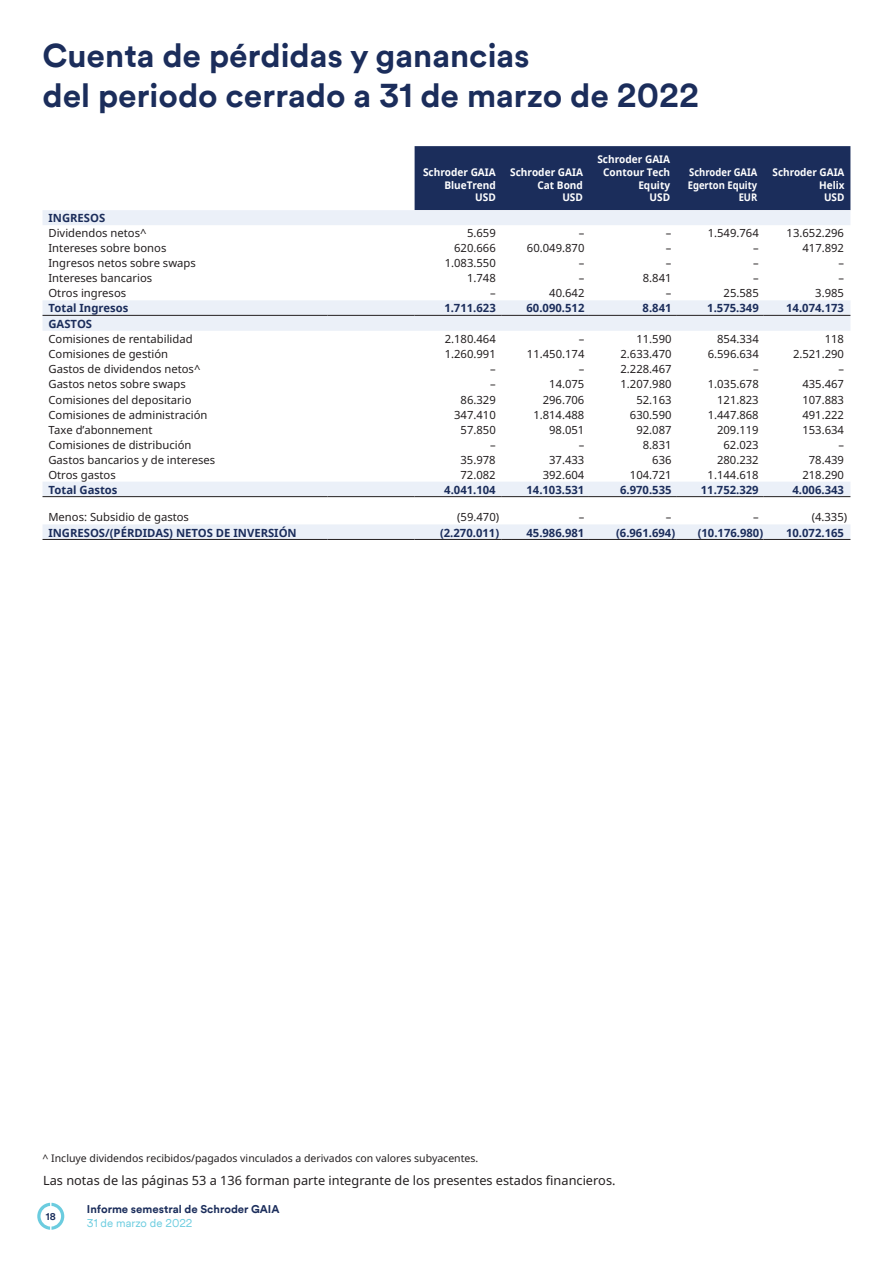
<style>
.page{position:relative;width:893px;height:1263px;background:#fff}
.page>*{position:absolute;margin:0;border:0;box-sizing:border-box;transform-origin:0 0}
.t1{font:700 33px/39.6px "Schroders Circular TT";color:#1b2d5b}
.t2{font:12.75px "Noto Sans";color:#231f20}
.t3{font:11.25px "Noto Sans";color:#231f20}
.t4{font:700 11.25px "Noto Sans";color:#1b2d5b}
.t5{font:700 11.25px "Schroders Circular TT";color:#1b2d5b}
.t6{font:11.25px "Schroders Circular TT";color:#6bccdf}
.t7{font:700 10.5px/12.6px "Noto Sans";color:#fff;text-align:right;scale:.96 1}
.t8{font:10.5px "Noto Sans";color:#231f20}
.t9{font:700 10.5px/12.6px "Noto Sans";color:#fff;text-align:right;scale:.9 1}
.t10{font:700 10.5px/12.6px "Noto Sans";color:#fff;text-align:right;scale:.95 1}
.t11{font:700 9.75px "Schroders Circular TT";color:#1b2d5b}
</style>
<div class="page">
<svg style="left:37px;top:1203px;width:27px;height:26px"></svg>
<div style="left:415px;top:146px;width:435px;height:64px;background:#1b2d5b"></div>
<svg style="left:43px;top:210px;width:807px;height:329px"></svg>
<hr style="left:43px;top:315px;width:284px;height:1px;background:#231f20">
<hr style="left:327px;top:315px;width:88px;height:1px;background:#231f20">
<hr style="left:415px;top:315px;width:87px;height:1px;background:#231f20">
<hr style="left:502px;top:315px;width:87px;height:1px;background:#231f20">
<hr style="left:589px;top:315px;width:87px;height:1px;background:#231f20">
<hr style="left:676px;top:315px;width:87px;height:1px;background:#231f20">
<hr style="left:763px;top:315px;width:87px;height:1px;background:#231f20">
<hr style="left:43px;top:496px;width:284px;height:1px;background:#231f20">
<hr style="left:327px;top:496px;width:88px;height:1px;background:#231f20">
<hr style="left:415px;top:496px;width:87px;height:1px;background:#231f20">
<hr style="left:502px;top:496px;width:87px;height:1px;background:#231f20">
<hr style="left:589px;top:496px;width:87px;height:1px;background:#231f20">
<hr style="left:676px;top:496px;width:87px;height:1px;background:#231f20">
<hr style="left:763px;top:496px;width:87px;height:1px;background:#231f20">
<hr style="left:43px;top:539px;width:284px;height:1px;background:#231f20">
<hr style="left:327px;top:539px;width:88px;height:1px;background:#231f20">
<hr style="left:415px;top:539px;width:87px;height:1px;background:#231f20">
<hr style="left:502px;top:539px;width:87px;height:1px;background:#231f20">
<hr style="left:589px;top:539px;width:87px;height:1px;background:#231f20">
<hr style="left:676px;top:539px;width:87px;height:1px;background:#231f20">
<hr style="left:763px;top:539px;width:87px;height:1px;background:#231f20">
<h1 class="t1" style="left:43px;top:35px;width:658px">Cuenta de pérdidas y ganancias<br>del periodo cerrado a 31 de marzo de 2022</h1>
<p class="t7" style="left:423px;top:166px;width:77px">Schroder GAIA<br>BlueTrend<br>USD</p>
<p class="t7" style="left:510px;top:166px;width:77px">Schroder GAIA<br>Cat Bond<br>USD</p>
<p class="t7" style="left:597px;top:153px;width:77px">Schroder GAIA<br>Contour Tech<br>Equity<br>USD</p>
<p class="t9" style="left:688px;top:166px;width:79px">Schroder GAIA<br>Egerton Equity<br>EUR</p>
<p class="t10" style="left:772px;top:166px;width:77px">Schroder GAIA<br>Helix<br>USD</p>
<p class="t4" style="left:49px;top:210px;width:58px">INGRESOS</p>
<p class="t3" style="left:49px;top:225px;width:99px">Dividendos netos^</p>
<p class="t3" style="left:467px;top:225px;width:30px">5.659</p>
<p class="t3" style="left:579px;top:225px;width:7px">–</p>
<p class="t3" style="left:666px;top:225px;width:7px">–</p>
<p class="t3" style="left:708px;top:225px;width:53px">1.549.764</p>
<p class="t3" style="left:787px;top:225px;width:59px">13.652.296</p>
<p class="t3" style="left:49px;top:240px;width:119px">Intereses sobre bonos</p>
<p class="t3" style="left:454px;top:240px;width:43px">620.666</p>
<p class="t3" style="left:527px;top:240px;width:59px">60.049.870</p>
<p class="t3" style="left:666px;top:240px;width:7px">–</p>
<p class="t3" style="left:753px;top:240px;width:7px">–</p>
<p class="t3" style="left:802px;top:240px;width:43px">417.892</p>
<p class="t3" style="left:49px;top:255px;width:149px">Ingresos netos sobre swaps</p>
<p class="t3" style="left:445px;top:255px;width:53px">1.083.550</p>
<p class="t3" style="left:579px;top:255px;width:7px">–</p>
<p class="t3" style="left:666px;top:255px;width:7px">–</p>
<p class="t3" style="left:753px;top:255px;width:7px">–</p>
<p class="t3" style="left:838px;top:255px;width:7px">–</p>
<p class="t3" style="left:49px;top:270px;width:105px">Intereses bancarios</p>
<p class="t3" style="left:467px;top:270px;width:30px">1.748</p>
<p class="t3" style="left:579px;top:270px;width:7px">–</p>
<p class="t3" style="left:643px;top:270px;width:30px">8.841</p>
<p class="t3" style="left:753px;top:270px;width:7px">–</p>
<p class="t3" style="left:838px;top:270px;width:7px">–</p>
<p class="t3" style="left:48px;top:286px;width:79px">Otros ingresos</p>
<p class="t3" style="left:490px;top:286px;width:7px">–</p>
<p class="t3" style="left:549px;top:286px;width:37px">40.642</p>
<p class="t3" style="left:666px;top:286px;width:7px">–</p>
<p class="t3" style="left:724px;top:286px;width:37px">25.585</p>
<p class="t3" style="left:815px;top:286px;width:30px">3.985</p>
<p class="t4" style="left:48px;top:300px;width:81px">Total Ingresos</p>
<p class="t4" style="left:444px;top:300px;width:53px">1.711.623</p>
<p class="t4" style="left:526px;top:300px;width:59px">60.090.512</p>
<p class="t4" style="left:643px;top:300px;width:30px">8.841</p>
<p class="t4" style="left:707px;top:300px;width:53px">1.575.349</p>
<p class="t4" style="left:786px;top:300px;width:59px">14.074.173</p>
<p class="t4" style="left:48px;top:316px;width:45px">GASTOS</p>
<p class="t3" style="left:48px;top:331px;width:146px">Comisiones de rentabilidad</p>
<p class="t3" style="left:445px;top:331px;width:53px">2.180.464</p>
<p class="t3" style="left:579px;top:331px;width:7px">–</p>
<p class="t3" style="left:636px;top:331px;width:37px">11.590</p>
<p class="t3" style="left:717px;top:331px;width:43px">854.334</p>
<p class="t3" style="left:825px;top:331px;width:21px">118</p>
<p class="t3" style="left:48px;top:347px;width:121px">Comisiones de gestión</p>
<p class="t3" style="left:445px;top:347px;width:53px">1.260.991</p>
<p class="t3" style="left:527px;top:347px;width:59px">11.450.174</p>
<p class="t3" style="left:620px;top:347px;width:53px">2.633.470</p>
<p class="t3" style="left:708px;top:347px;width:53px">6.596.634</p>
<p class="t3" style="left:793px;top:347px;width:53px">2.521.290</p>
<p class="t3" style="left:48px;top:362px;width:153px">Gastos de dividendos netos^</p>
<p class="t3" style="left:490px;top:362px;width:7px">–</p>
<p class="t3" style="left:579px;top:362px;width:7px">–</p>
<p class="t3" style="left:620px;top:362px;width:53px">2.228.467</p>
<p class="t3" style="left:753px;top:362px;width:7px">–</p>
<p class="t3" style="left:838px;top:362px;width:7px">–</p>
<p class="t3" style="left:48px;top:377px;width:139px">Gastos netos sobre swaps</p>
<p class="t3" style="left:490px;top:377px;width:7px">–</p>
<p class="t3" style="left:549px;top:377px;width:37px">14.075</p>
<p class="t3" style="left:620px;top:377px;width:53px">1.207.980</p>
<p class="t3" style="left:708px;top:377px;width:53px">1.035.678</p>
<p class="t3" style="left:802px;top:377px;width:43px">435.467</p>
<p class="t3" style="left:48px;top:392px;width:145px">Comisiones del depositario</p>
<p class="t3" style="left:461px;top:392px;width:37px">86.329</p>
<p class="t3" style="left:543px;top:392px;width:43px">296.706</p>
<p class="t3" style="left:636px;top:392px;width:37px">52.163</p>
<p class="t3" style="left:717px;top:392px;width:43px">121.823</p>
<p class="t3" style="left:802px;top:392px;width:43px">107.883</p>
<p class="t3" style="left:48px;top:407px;width:161px">Comisiones de administración</p>
<p class="t3" style="left:454px;top:407px;width:43px">347.410</p>
<p class="t3" style="left:533px;top:407px;width:53px">1.814.488</p>
<p class="t3" style="left:630px;top:407px;width:43px">630.590</p>
<p class="t3" style="left:708px;top:407px;width:53px">1.447.868</p>
<p class="t3" style="left:802px;top:407px;width:43px">491.222</p>
<p class="t3" style="left:48px;top:422px;width:106px">Taxe d’abonnement</p>
<p class="t3" style="left:461px;top:422px;width:37px">57.850</p>
<p class="t3" style="left:549px;top:422px;width:37px">98.051</p>
<p class="t3" style="left:636px;top:422px;width:37px">92.087</p>
<p class="t3" style="left:717px;top:422px;width:43px">209.119</p>
<p class="t3" style="left:802px;top:422px;width:43px">153.634</p>
<p class="t3" style="left:48px;top:437px;width:144px">Comisiones de distribución</p>
<p class="t3" style="left:490px;top:437px;width:7px">–</p>
<p class="t3" style="left:579px;top:437px;width:7px">–</p>
<p class="t3" style="left:643px;top:437px;width:30px">8.831</p>
<p class="t3" style="left:723px;top:437px;width:37px">62.023</p>
<p class="t3" style="left:838px;top:437px;width:7px">–</p>
<p class="t3" style="left:48px;top:452px;width:168px">Gastos bancarios y de intereses</p>
<p class="t3" style="left:461px;top:452px;width:37px">35.978</p>
<p class="t3" style="left:549px;top:452px;width:37px">37.433</p>
<p class="t3" style="left:652px;top:452px;width:21px">636</p>
<p class="t3" style="left:717px;top:452px;width:43px">280.232</p>
<p class="t3" style="left:809px;top:452px;width:37px">78.439</p>
<p class="t3" style="left:48px;top:467px;width:69px">Otros gastos</p>
<p class="t3" style="left:461px;top:467px;width:37px">72.082</p>
<p class="t3" style="left:543px;top:467px;width:43px">392.604</p>
<p class="t3" style="left:630px;top:467px;width:43px">104.721</p>
<p class="t3" style="left:708px;top:467px;width:53px">1.144.618</p>
<p class="t3" style="left:802px;top:467px;width:43px">218.290</p>
<p class="t4" style="left:48px;top:482px;width:71px">Total Gastos</p>
<p class="t4" style="left:444px;top:482px;width:53px">4.041.104</p>
<p class="t4" style="left:526px;top:482px;width:59px">14.103.531</p>
<p class="t4" style="left:620px;top:482px;width:53px">6.970.535</p>
<p class="t4" style="left:701px;top:482px;width:59px">11.752.329</p>
<p class="t4" style="left:792px;top:482px;width:53px">4.006.343</p>
<p class="t3" style="left:48px;top:510px;width:142px">Menos: Subsidio de gastos</p>
<p class="t3" style="left:457px;top:510px;width:43px">(59.470)</p>
<p class="t3" style="left:579px;top:510px;width:7px">–</p>
<p class="t3" style="left:666px;top:510px;width:7px">–</p>
<p class="t3" style="left:753px;top:510px;width:7px">–</p>
<p class="t3" style="left:812px;top:510px;width:37px">(4.335)</p>
<p class="t4" style="left:48px;top:524px;width:250px">INGRESOS/(PÉRDIDAS) NETOS DE INVERSIÓN</p>
<p class="t4" style="left:440px;top:524px;width:61px">(2.270.011)</p>
<p class="t4" style="left:526px;top:524px;width:59px">45.986.981</p>
<p class="t4" style="left:616px;top:524px;width:61px">(6.961.694)</p>
<p class="t4" style="left:698px;top:524px;width:67px">(10.176.980)</p>
<p class="t4" style="left:786px;top:524px;width:59px">10.072.165</p>
<p class="t8" style="left:43px;top:1151px;width:437px">^ Incluye dividendos recibidos/pagados vinculados a derivados con valores subyacentes.</p>
<p class="t2" style="left:43px;top:1171px;width:574px">Las notas de las páginas 53 a 136 forman parte integrante de los presentes estados financieros.</p>
<p class="t11" style="left:46px;top:1210px;width:11px">18</p>
<p class="t5" style="left:87px;top:1201px;width:194px">Informe semestral de Schroder GAIA</p>
<p class="t6" style="left:87px;top:1215px;width:107px">31 de marzo de 2022</p>
</div>
